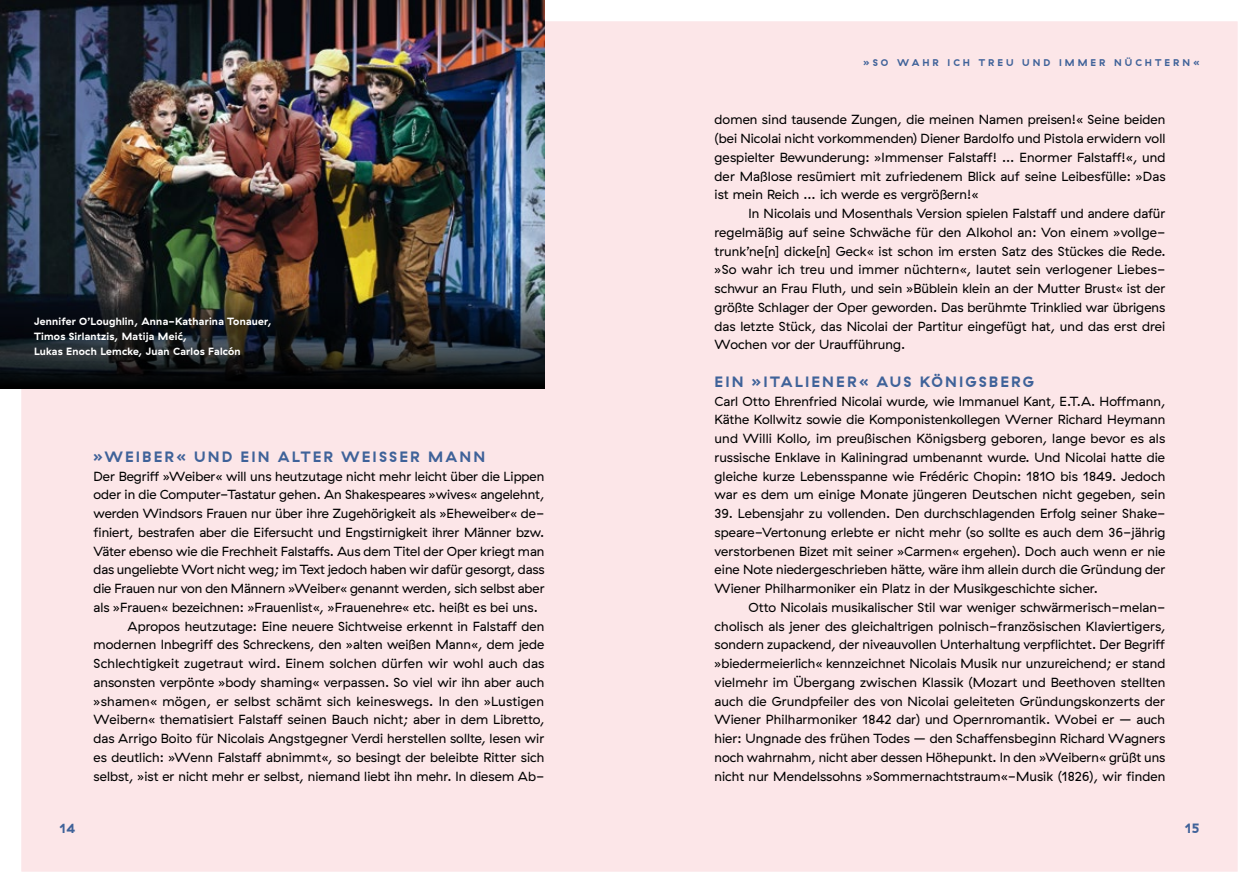
<style>
.page{position:relative;width:1259px;height:893px;background:#fff}
.page>*{position:absolute;margin:0;border:0;box-sizing:border-box;transform-origin:0 0}
.t1{font:700 15px "GT Haptik";letter-spacing:.14em;color:#3f6299}
.t2{font:700 13.5px "GT Haptik";color:#3f6299}
.t3{font:13.2px/18.8px "GT Haptik";letter-spacing:.005em;color:#000;text-align:justify}
.t4{font:700 13.2px "GT Haptik";color:#3f6299}
.t5{font:700 10.5px/15px "GT Haptik";letter-spacing:.02em;color:#fff}
.t6{font:700 9.75px "GT Haptik";letter-spacing:.31em;color:#3f6299}
</style>
<div class="page">
<div style="left:21px;top:0;width:1217px;height:872px;background:#fce6e8"></div>
<img style="left:0;top:0;width:544px;height:293px">
<svg style="left:0;top:293px;width:544px;height:96px;background:#181c1f"></svg>
<p class="t5" style="left:34px;top:313px;width:239px">Jennifer O’Loughlin, Anna-Katharina Tonauer,<br>Timos Sirlantzis, Matija Meić,<br>Lukas Enoch Lemcke, Juan Carlos Falcón</p>
<p class="t1" style="left:94px;top:447px;width:393px">»WEIBER« UND EIN ALTER WEISSER MANN</p>
<p class="t3" style="left:94px;top:467px;width:452px">Der Begriff »Weiber« will uns heutzutage nicht mehr leicht über die Lippen</p>
<p class="t3" style="left:94px;top:485px;width:452px">oder in die Computer-Tastatur gehen. An Shakespeares »wives« angelehnt,</p>
<p class="t3" style="left:94px;top:504px;width:452px">werden Windsors Frauen nur über ihre Zugehörigkeit als »Eheweiber« de-</p>
<p class="t3" style="left:94px;top:523px;width:452px">finiert, bestrafen aber die Eifersucht und Engstirnigkeit ihrer Männer bzw.</p>
<p class="t3" style="left:94px;top:542px;width:452px">Väter ebenso wie die Frechheit Falstaffs. Aus dem Titel der Oper kriegt man</p>
<p class="t3" style="left:94px;top:560px;width:452px">das ungeliebte Wort nicht weg; im Text jedoch haben wir dafür gesorgt, dass</p>
<p class="t3" style="left:94px;top:579px;width:452px">die Frauen nur von den Männern »Weiber« genannt werden, sich selbst aber</p>
<p class="t3" style="left:94px;top:598px;width:446px">als »Frauen« bezeichnen: »Frauenlist«, »Frauenehre« etc. heißt es bei uns.</p>
<p class="t3" style="left:128px;top:617px;width:418px">Apropos heutzutage: Eine neuere Sichtweise erkennt in Falstaff den</p>
<p class="t3" style="left:94px;top:635px;width:452px">modernen Inbegriff des Schreckens, den »alten weißen Mann«, dem jede</p>
<p class="t3" style="left:94px;top:654px;width:452px">Schlechtigkeit zugetraut wird. Einem solchen dürfen wir wohl auch das</p>
<p class="t3" style="left:94px;top:673px;width:452px">ansonsten verpönte »body shaming« verpassen. So viel wir ihn aber auch</p>
<p class="t3" style="left:94px;top:692px;width:452px">»shamen« mögen, er selbst schämt sich keineswegs. In den »Lustigen</p>
<p class="t3" style="left:94px;top:710px;width:452px">Weibern« thematisiert Falstaff seinen Bauch nicht; aber in dem Libretto,</p>
<p class="t3" style="left:94px;top:729px;width:452px">das Arrigo Boito für Nicolais Angstgegner Verdi herstellen sollte, lesen wir</p>
<p class="t3" style="left:94px;top:748px;width:452px">es deutlich: »Wenn Falstaff abnimmt«, so besingt der beleibte Ritter sich</p>
<p class="t3" style="left:94px;top:767px;width:452px">selbst, »ist er nicht mehr er selbst, niemand liebt ihn mehr. In diesem Ab-</p>
<p class="t6" style="left:863px;top:57px;width:337px">»SO WAHR ICH TREU UND IMMER NÜCHTERN«</p>
<p class="t3" style="left:714px;top:110px;width:452px">domen sind tausende Zungen, die meinen Namen preisen!« Seine beiden (bei Nicolai nicht vorkommenden) Diener Bardolfo und Pistola erwidern voll gespielter Bewunderung: »Immenser Falstaff! … Enormer Falstaff!«, und der Maßlose resümiert mit zufriedenem Blick auf seine Leibesfülle: »Das ist mein Reich … ich werde es vergrößern!«</p>
<p class="t3" style="left:714px;top:204px;width:452px;text-indent:34px">In Nicolais und Mosenthals Version spielen Falstaff und andere dafür regelmäßig auf seine Schwäche für den Alkohol an: Von einem »vollge&shy;trunk’ne[n] dicke[n] Geck« ist schon im ersten Satz des Stückes die Rede. »So wahr ich treu und immer nüchtern«, lautet sein verlogener Liebes&shy;schwur an Frau Fluth, und sein »Büblein klein an der Mutter Brust« ist der größte Schlager der Oper geworden. Das berühmte Trinklied war übrigens das letzte Stück, das Nicolai der Partitur eingefügt hat, und das erst drei Wochen vor der Uraufführung.</p>
<p class="t1" style="left:714px;top:372px;width:321px">EIN »ITALIENER« AUS KÖNIGSBERG</p>
<p class="t3" style="left:714px;top:392px;width:452px">Carl Otto Ehrenfried Nicolai wurde, wie Immanuel Kant, E.T.A. Hoffmann, Käthe Kollwitz sowie die Komponistenkollegen Werner Richard Heymann und Willi Kollo, im preußischen Königsberg geboren, lange bevor es als russische Enklave in Kaliningrad umbenannt wurde. Und Nicolai hatte die gleiche kurze Lebensspanne wie Frédéric Chopin: 1810 bis 1849. Jedoch war es dem um einige Monate jüngeren Deutschen nicht gegeben, sein</p>
<p class="t3" style="left:714px;top:504px;width:452px">39. Lebensjahr zu vollenden. Den durchschlagenden Erfolg seiner Shake&shy;speare-Vertonung erlebte er nicht mehr (so sollte es auch dem 36-jährig verstorbenen Bizet mit seiner »Carmen« ergehen). Doch auch wenn er nie eine Note niedergeschrieben hätte, wäre ihm allein durch die Gründung der Wiener Philharmoniker ein Platz in der Musikgeschichte sicher.</p>
<p class="t3" style="left:714px;top:598px;width:452px;text-indent:34px">Otto Nicolais musikalischer Stil war weniger schwärmerisch-melan&shy;cholisch als jener des gleichaltrigen polnisch-französischen Klaviertigers, sondern zupackend, der niveauvollen Unterhaltung verpflichtet. Der Begriff »biedermeierlich« kennzeichnet Nicolais Musik nur unzureichend; er stand vielmehr im Übergang zwischen Klassik (Mozart und Beethoven stellten auch die Grundpfeiler des von Nicolai geleiteten Gründungskonzerts der Wiener Philharmoniker 1842 dar) und Opernromantik. Wobei er – auch hier: Ungnade des frühen Todes – den Schaffensbeginn Richard Wagners noch wahrnahm, nicht aber dessen Höhepunkt. In den »Weibern« grüßt uns nicht nur Mendelssohns »Sommernachtstraum«-Musik (1826), wir finden</p>
<p class="t4" style="left:60px;top:821px;width:17px">14</p>
<p class="t2" style="left:1184px;top:820px;width:16px">15</p>
</div>
